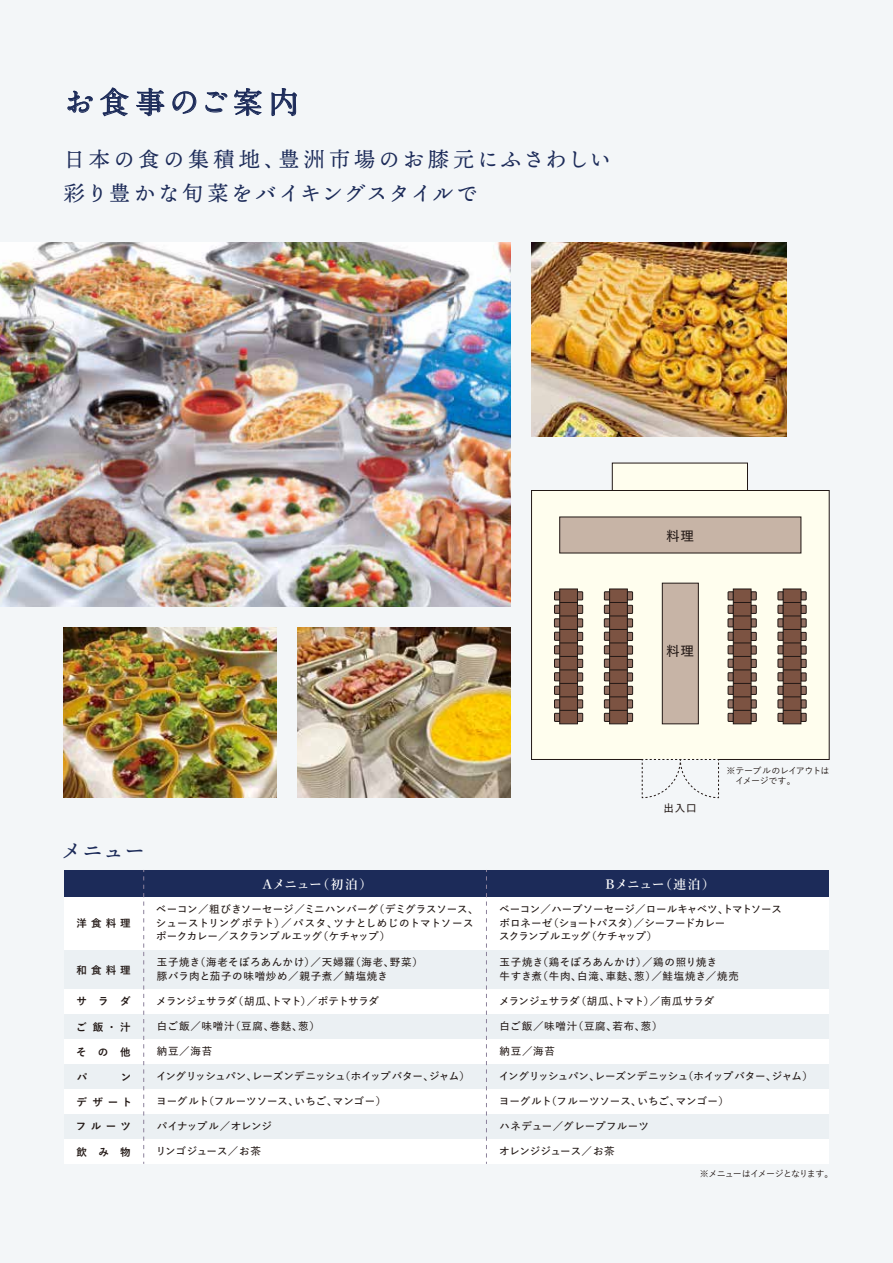
<style>
.page{position:relative;width:893px;height:1263px;background:#f3f6f8}
.page>*{position:absolute;margin:0;border:0;box-sizing:border-box;transform-origin:0 0}
.t1{font:700 30px "A1 Mincho Std";letter-spacing:.145em;color:#1c2b59}
.t2{font:21px/34.5px "Ten Mincho Text";letter-spacing:.15em;color:#1c2b59}
.t3{font:13.5px "Yu Gothic Std D";color:#221815}
.t4{font:12.75px "Yu Mincho Std D";letter-spacing:-.025em;color:#fff}
.t5{font:10.5px/13.5px "Yu Gothic Std D";letter-spacing:-.005em;color:#221815}
.t6{font:10.5px/13.5px "Yu Gothic Std D";letter-spacing:-.03em;color:#221815}
.t7{font:10.5px "Yu Gothic Std D";letter-spacing:-.035em;color:#221815}
.t8{font:10.5px/13.5px "Yu Gothic Std D";letter-spacing:.065em;color:#221815}
.t9{font:10.5px/13.5px "Yu Gothic Std D";letter-spacing:.05em;color:#221815}
.t10{font:10.5px "Yu Gothic Std D";letter-spacing:.07em;color:#221815}
.t11{font:10.5px "Yu Gothic Std B";letter-spacing:.44em;color:#221815}
.t12{font:10.5px "Yu Gothic Std D";letter-spacing:-.05em;color:#221815}
.t13{font:10.5px "Yu Gothic Std D";letter-spacing:.03em;color:#221815}
.t14{font:9px/10.5px "Yu Gothic Std M";letter-spacing:-.045em;color:#221815}
.t15{font:9px "Yu Gothic Std M";letter-spacing:-.075em;color:#221815}
</style>
<div class="page">
<img style="left:0;top:242px;width:510px;height:364px">
<img style="left:531px;top:242px;width:256px;height:194px">
<img style="left:298px;top:628px;width:212px;height:170px">
<img style="left:64px;top:628px;width:212px;height:170px">
<div style="left:486px;top:870px;width:343px;height:294px;background:#ebf0f3"></div>
<div style="left:64px;top:870px;width:422px;height:294px;background:#ebf0f3"></div>
<div style="left:486px;top:870px;width:343px;height:27px;background:#1c2b59"></div>
<div style="left:486px;top:897px;width:343px;height:52px;background:#fff"></div>
<div style="left:486px;top:989px;width:343px;height:25px;background:#fff"></div>
<div style="left:486px;top:1039px;width:343px;height:25px;background:#fff"></div>
<div style="left:486px;top:1089px;width:343px;height:25px;background:#fff"></div>
<div style="left:486px;top:1139px;width:343px;height:25px;background:#fff"></div>
<div style="left:144px;top:870px;width:342px;height:27px;background:#1c2b59"></div>
<svg style="left:68px;top:91px;width:25px;height:22px"></svg>
<svg style="left:100px;top:88px;width:29px;height:28px"></svg>
<svg style="left:136px;top:88px;width:28px;height:28px"></svg>
<svg style="left:173px;top:92px;width:23px;height:22px"></svg>
<svg style="left:206px;top:92px;width:21px;height:20px"></svg>
<svg style="left:234px;top:89px;width:28px;height:27px"></svg>
<svg style="left:272px;top:88px;width:25px;height:28px"></svg>
<div style="left:531px;top:490px;width:299px;height:270px;background:#fffeee"></div>
<div style="left:612px;top:463px;width:136px;height:28px;background:#fffeee;border:1px solid #221815"></div>
<svg style="left:783px;top:589px;width:18px;height:135px"></svg>
<svg style="left:777px;top:591px;width:30px;height:131px;background:#7e6254"></svg>
<svg style="left:733px;top:589px;width:18px;height:135px"></svg>
<svg style="left:728px;top:591px;width:29px;height:131px;background:#7c5e51"></svg>
<svg style="left:609px;top:589px;width:19px;height:135px"></svg>
<svg style="left:604px;top:591px;width:29px;height:131px;background:#7c5e50"></svg>
<svg style="left:559px;top:589px;width:19px;height:135px"></svg>
<svg style="left:554px;top:591px;width:29px;height:131px;background:#7c5e50"></svg>
<svg style="left:642px;top:759px;width:77px;height:39px"></svg>
<div style="left:559px;top:517px;width:242px;height:36px;background:#c7b4a6"></div>
<div style="left:662px;top:583px;width:37px;height:141px;background:#c7b4a6;border:1px solid #221815"></div>
<div style="left:64px;top:897px;width:422px;height:52px;background:#fff"></div>
<div style="left:64px;top:989px;width:422px;height:25px;background:#fff"></div>
<div style="left:64px;top:1039px;width:422px;height:25px;background:#fff"></div>
<div style="left:64px;top:1089px;width:422px;height:25px;background:#fff"></div>
<div style="left:64px;top:1139px;width:422px;height:25px;background:#fff"></div>
<div style="left:64px;top:870px;width:80px;height:27px;background:#1c2b59"></div>
<svg style="left:143px;top:870px;width:1px;height:294px"></svg>
<svg style="left:486px;top:870px;width:1px;height:294px"></svg>
<h1 class="t1" style="left:65px;top:78px;width:236px">お食事のご案内</h1>
<h2 class="t2" style="left:64px;top:142px;width:549px">日本の食の集積地、豊洲市場のお膝元にふさわしい彩り豊かな旬菜をバイキングスタイルで</h2>
<h2 class="t2" style="left:61px;top:833px;width:86px">メニュー</h2>
<p class="t4" style="left:263px;top:874px;width:111px">Aメニュー（初泊）</p>
<p class="t3" style="left:666px;top:527px;width:30px">料理</p>
<p class="t3" style="left:666px;top:641px;width:30px">料理</p>
<p class="t5" style="left:663px;top:801px;width:35px">出入口</p>
<p class="t14" style="left:726px;top:764px;width:104px">※テーブルのレイアウトは　イメージです。</p>
<p class="t4" style="left:606px;top:874px;width:111px">Bメニュー（連泊）</p>
<p class="t11" style="left:77px;top:915px;width:56px">洋食料理</p>
<p class="t11" style="left:77px;top:962px;width:56px">和食料理</p>
<p class="t11" style="left:77px;top:993px;width:56px">サラダ</p>
<p class="t11" style="left:76px;top:1019px;width:56px">ご飯・汁</p>
<p class="t11" style="left:76px;top:1044px;width:56px">その他</p>
<p class="t11" style="left:77px;top:1069px;width:12px">パ</p>
<p class="t11" style="left:121px;top:1069px;width:12px">ン</p>
<p class="t11" style="left:76px;top:1094px;width:57px">デザート</p>
<p class="t11" style="left:76px;top:1118px;width:56px">フルーツ</p>
<p class="t11" style="left:77px;top:1144px;width:56px">飲み物</p>
<p class="t5" style="left:156px;top:902px;width:324px">ベーコン／粗びきソーセージ／ミニハンバーグ（デミグラスソース、シューストリングポテト）／パスタ、ツナとしめじのトマトソースポークカレー／スクランブルエッグ（ケチャップ）</p>
<p class="t6" style="left:499px;top:902px;width:284px">ベーコン／ハーブソーセージ／ロールキャベツ、トマトソースボロネーゼ（ショートパスタ）／シーフードカレー<br>スクランブルエッグ（ケチャップ）</p>
<p class="t8" style="left:157px;top:955px;width:268px">玉子焼き（海老そぼろあんかけ）／天婦羅（海老、野菜）豚バラ肉と茄子の味噌炒め／親子煮／鯖塩焼き</p>
<p class="t12" style="left:156px;top:994px;width:224px">メランジェサラダ（胡瓜、トマト）／ポテトサラダ</p>
<p class="t10" style="left:157px;top:1019px;width:165px">白ご飯／味噌汁（豆腐、巻麩、葱）</p>
<p class="t5" style="left:157px;top:1044px;width:57px">納豆／海苔</p>
<p class="t7" style="left:156px;top:1068px;width:316px">イングリッシュパン、レーズンデニッシュ（ホイップバター、ジャム）</p>
<p class="t5" style="left:156px;top:1094px;width:232px">ヨーグルト（フルーツソース、いちご、マンゴー）</p>
<p class="t6" style="left:157px;top:1119px;width:116px">パイナップル／オレンジ</p>
<p class="t5" style="left:156px;top:1144px;width:107px">リンゴジュース／お茶</p>
<p class="t9" style="left:500px;top:955px;width:241px">玉子焼き（鶏そぼろあんかけ）／鶏の照り焼き<br>牛すき煮（牛肉、白滝、車麩、葱）／鮭塩焼き／焼売</p>
<p class="t6" style="left:499px;top:994px;width:217px">メランジェサラダ（胡瓜、トマト）／南瓜サラダ</p>
<p class="t10" style="left:500px;top:1019px;width:165px">白ご飯／味噌汁（豆腐、若布、葱）</p>
<p class="t5" style="left:500px;top:1044px;width:57px">納豆／海苔</p>
<p class="t7" style="left:499px;top:1068px;width:316px">イングリッシュパン、レーズンデニッシュ（ホイップバター、ジャム）</p>
<p class="t5" style="left:499px;top:1094px;width:232px">ヨーグルト（フルーツソース、いちご、マンゴー）</p>
<p class="t13" style="left:500px;top:1118px;width:151px">ハネデュー／グレープフルーツ</p>
<p class="t5" style="left:499px;top:1144px;width:117px">オレンジジュース／お茶</p>
<p class="t15" style="left:700px;top:1167px;width:135px">※メニューはイメージとなります。</p>
</div>
